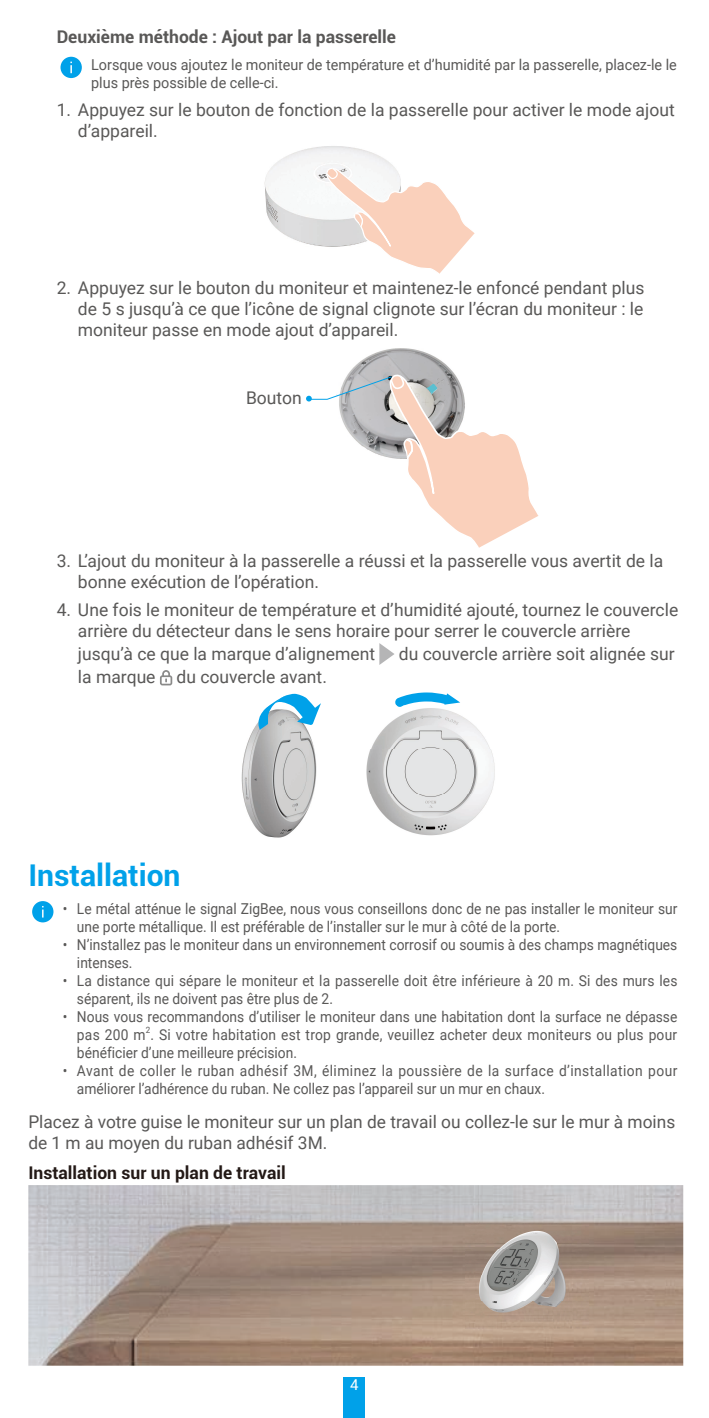
<style>
.page{position:relative;width:709px;height:1418px;background:#fff}
.page>*{position:absolute;margin:0;border:0;box-sizing:border-box;transform-origin:0 0}
.t1{font:700 30px "Roboto";color:#00a1e9}
.t2{font:17.5px/21px "Roboto";color:#595857}
.t3{font:700 17.5px "Roboto";color:#595857}
.t4{font:700 17.5px "Roboto";color:#231916}
.t5{font:15px/18px "Roboto";color:#595857;scale:.92 1}
.t6{font:15px/18px "Roboto";letter-spacing:.03em;color:#595857;scale:.92 1}
.t7{font:15px/18px "Roboto";color:#595857;scale:.96 1}
.t8{font:15px "Roboto";color:#fff}
.t9{font:8.75px "Roboto";color:#595857;scale:.92 1}
</style>
<div class="page">
<div style="left:344px;top:1376px;width:21px;height:41px;background:#00a1e9"></div>
<div style="left:60px;top:57px;width:22px;height:21px;background:#00a1e9;border-radius:50%"></div>
<svg style="left:70px;top:62px;width:2px;height:11px"></svg>
<img style="left:264px;top:146px;width:131px;height:101px">
<svg style="left:326px;top:168px;width:149px;height:106px"></svg>
<img style="left:349px;top:348px;width:105px;height:25px">
<svg style="left:306px;top:373px;width:233px;height:175px"></svg>
<svg style="left:379px;top:643px;width:15px;height:22px"></svg>
<svg style="left:160px;top:670px;width:12px;height:15px"></svg>
<img style="left:241px;top:722px;width:76px;height:116px">
<img style="left:366px;top:708px;width:129px;height:128px">
<svg style="left:395px;top:692px;width:65px;height:15px"></svg>
<svg style="left:258px;top:693px;width:63px;height:36px"></svg>
<div style="left:32px;top:901px;width:21px;height:21px;background:#00a1e9;border-radius:50%"></div>
<svg style="left:42px;top:906px;width:2px;height:11px"></svg>
<img style="left:28px;top:1185px;width:655px;height:180px">
<img style="left:466px;top:1223px;width:122px;height:104px">
<p class="t3" style="left:57px;top:25px;width:341px">Deuxième méthode : Ajout par la passerelle</p>
<p class="t7" style="left:91px;top:55px;width:611px">Lorsque vous ajoutez le moniteur de température et d’humidité par la passerelle, placez-le le plus près possible de celle-ci.</p>
<p class="t2" style="left:78px;top:99px;width:598px;text-indent:-21px">1. Appuyez sur le bouton de fonction de la passerelle pour activer le mode ajout d’appareil.</p>
<p class="t2" style="left:78px;top:276px;width:568px;text-align:justify;text-indent:-21px">2. Appuyez sur le bouton du moniteur et maintenez-le enfoncé pendant plus de 5 s jusqu’à ce que l’icône de signal clignote sur l’écran du moniteur : le moniteur passe en mode ajout d’appareil.</p>
<p class="t2" style="left:246px;top:386px;width:57px">Bouton</p>
<p class="t2" style="left:78px;top:549px;width:587px;text-indent:-21px">3. L’ajout du moniteur à la passerelle a réussi et la passerelle vous avertit de la bonne exécution de l’opération.</p>
<p class="t2" style="left:78px;top:598px;width:602px;text-indent:-21px">4. Une fois le moniteur de température et d’humidité ajouté, tournez le couvercle arrière du détecteur dans le sens horaire pour serrer le couvercle arrière</p>
<p class="t2" style="left:78px;top:643px;width:298px">jusqu’à ce que la marque d’alignement</p>
<p class="t2" style="left:399px;top:643px;width:277px">du couvercle arrière soit alignée sur</p>
<p class="t2" style="left:78px;top:666px;width:250px">la marque du couvercle avant.</p>
<h1 class="t1" style="left:28px;top:854px;width:154px">Installation</h1>
<p class="t5" style="left:77px;top:899px;width:654px;text-indent:-14px">• Le métal atténue le signal ZigBee, nous vous conseillons donc de ne pas installer le moniteur sur une porte métallique. Il est préférable de l’installer sur le mur à côté de la porte.</p>
<p class="t5" style="left:77px;top:935px;width:654px;text-indent:-14px">• N’installez pas le moniteur dans un environnement corrosif ou soumis à des champs magnétiques intenses.</p>
<p class="t5" style="left:77px;top:971px;width:654px;text-indent:-14px">• La distance qui sépare le moniteur et la passerelle doit être inférieure à 20 m. Si des murs les séparent, ils ne doivent pas être plus de 2.</p>
<p class="t5" style="left:63px;top:1007px;width:669px;text-align:right">• Nous vous recommandons d’utiliser le moniteur dans une habitation dont la surface ne dépasse pas 200 m . Si votre habitation est trop grande, veuillez acheter deux moniteurs ou plus pour</p>
<p class="t9" style="left:146px;top:1023px;width:6px">2</p>
<p class="t5" style="left:77px;top:1043px;width:241px">bénéficier d’une meilleure précision.</p>
<p class="t6" style="left:77px;top:1061px;width:654px;text-indent:-14px">• Avant de coller le ruban adhésif 3M, éliminez la poussière de la surface d’installation pour améliorer l’adhérence du ruban. Ne collez pas l’appareil sur un mur en chaux.</p>
<p class="t2" style="left:28px;top:1110px;width:648px">Placez à votre guise le moniteur sur un plan de travail ou collez-le sur le mur à moins de 1 m au moyen du ruban adhésif 3M.</p>
<p class="t4" style="left:28px;top:1160px;width:259px">Installation sur un plan de travail</p>
<p class="t8" style="left:350px;top:1373px;width:10px">4</p>
</div>
